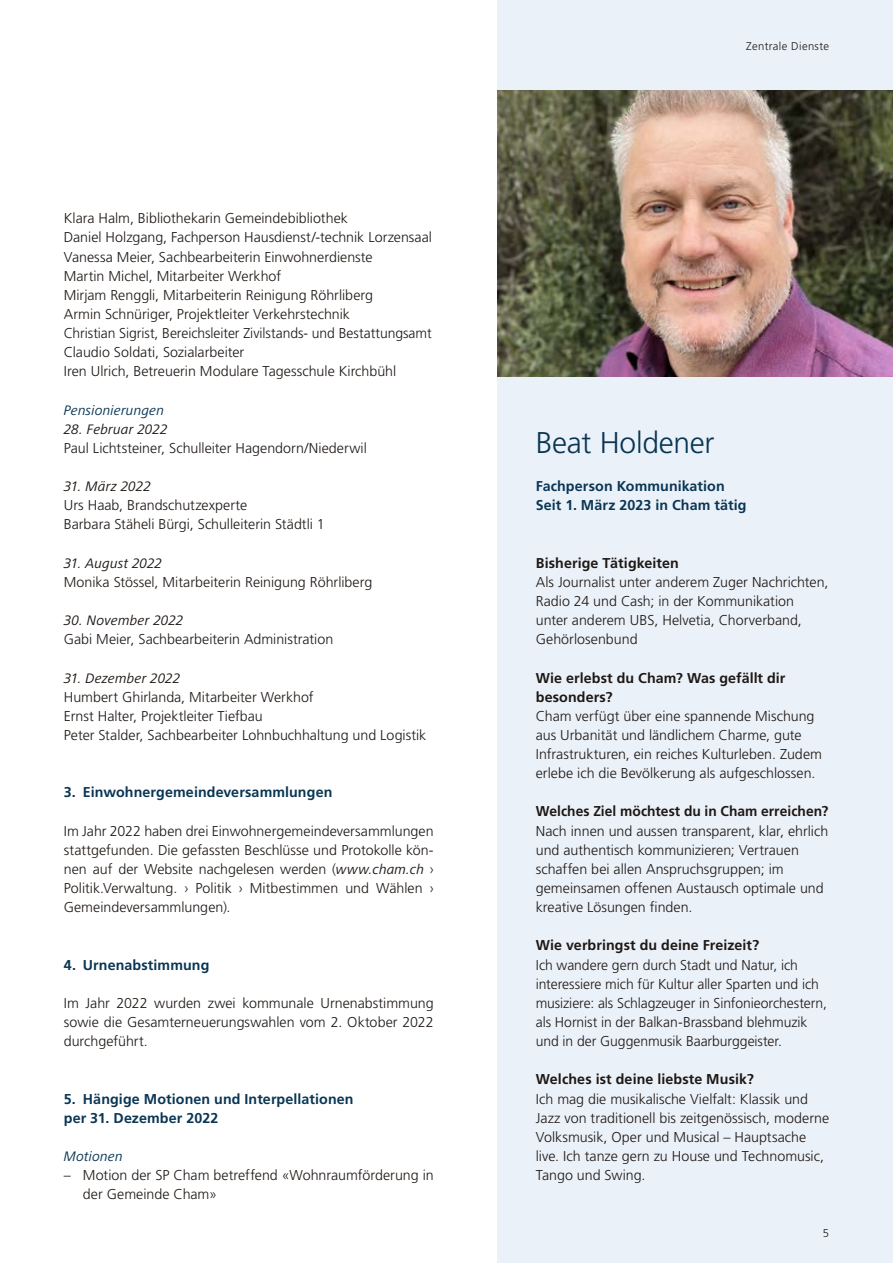
<style>
.page{position:relative;width:893px;height:1263px;background:#fff}
.page>*{position:absolute;margin:0;border:0;box-sizing:border-box;transform-origin:0 0}
.t1{font:300 30px "Frutiger LT Std";letter-spacing:-.01em;color:#0a3654}
.t2{font:300 14.25px/19.2px "Frutiger LT Std";color:#1e1814}
.t3{font:700 14.25px/19.2px "Frutiger LT Std";letter-spacing:.005em;color:#1e1814}
.t4{font:700 14.25px/19.2px "Frutiger LT Std";letter-spacing:.01em;color:#0a3654}
.t5{font:italic 14.25px "Frutiger Next Pro";color:#1e1814}
.t6{font:italic 14.25px "Frutiger Next Pro";letter-spacing:.01em;color:#0a3654}
.t7{font:300 11.25px "Frutiger LT Std";letter-spacing:.035em;color:#1e1814}
.s1{font-family:"Frutiger Next Pro";font-weight:400;font-style:italic}
</style>
<div class="page">
<div style="left:497px;top:0;width:396px;height:1263px;background:#ebf1f9"></div>
<img style="left:497px;top:90px;width:396px;height:286px">
<p class="t2" style="left:64px;top:209px;width:370px">Klara Halm, Bibliothekarin Gemeindebibliothek<br>Daniel Holzgang, Fachperson Hausdienst/-technik Lorzensaal Vanessa Meier, Sachbearbeiterin Einwohnerdienste<br>Martin Michel, Mitarbeiter Werkhof<br>Mirjam Renggli, Mitarbeiterin Reinigung Röhrliberg<br>Armin Schnüriger, Projektleiter Verkehrstechnik<br>Christian Sigrist, Bereichsleiter Zivilstands- und Bestattungsamt Claudio Soldati, Sozialarbeiter<br>Iren Ulrich, Betreuerin Modulare Tagesschule Kirchbühl</p>
<p class="t6" style="left:64px;top:402px;width:102px">Pensionierungen</p>
<p class="t5" style="left:64px;top:421px;width:105px">28. Februar 2022</p>
<p class="t2" style="left:64px;top:439px;width:305px">Paul Lichtsteiner, Schulleiter Hagendorn/Niederwil</p>
<p class="t5" style="left:64px;top:478px;width:89px">31. März 2022</p>
<p class="t2" style="left:64px;top:496px;width:263px">Urs Haab, Brandschutzexperte<br>Barbara Stäheli Bürgi, Schulleiterin Städtli 1</p>
<p class="t5" style="left:64px;top:555px;width:100px">31. August 2022</p>
<p class="t2" style="left:64px;top:572px;width:310px">Monika Stössel, Mitarbeiterin Reinigung Röhrliberg</p>
<p class="t5" style="left:64px;top:612px;width:121px">30. November 2022</p>
<p class="t2" style="left:64px;top:630px;width:271px">Gabi Meier, Sachbearbeiterin Administration</p>
<p class="t5" style="left:64px;top:670px;width:118px">31. Dezember 2022</p>
<p class="t2" style="left:64px;top:687px;width:364px">Humbert Ghirlanda, Mitarbeiter Werkhof<br>Ernst Halter, Projektleiter Tiefbau<br>Peter Stalder, Sachbearbeiter Lohnbuchhaltung und Logistik</p>
<p class="t4" style="left:64px;top:783px;width:270px">3. Einwohnergemeindeversammlungen</p>
<p class="t2" style="left:64px;top:821px;width:371px;text-align:justify">Im Jahr 2022 haben drei Einwohnergemeindeversammlungen stattgefunden. Die gefassten Beschlüsse und Protokolle kön&shy;nen auf der Website nachgelesen werden (<span class="s1">www.cham.ch</span> › Politik.Verwaltung. › Politik › Mitbestimmen und Wählen › Gemeindeversammlungen).</p>
<p class="t4" style="left:64px;top:955px;width:147px">4. Urnenabstimmung</p>
<p class="t2" style="left:64px;top:993px;width:371px;text-align:justify">Im Jahr 2022 wurden zwei kommunale Urnenabstimmung sowie die Gesamterneuerungswahlen vom 2. Oktober 2022 durchgeführt.</p>
<p class="t4" style="left:64px;top:1089px;width:291px">5. Hängige Motionen und Interpellationen per 31. Dezember 2022</p>
<p class="t6" style="left:64px;top:1148px;width:60px">Motionen</p>
<p class="t2" style="left:83px;top:1166px;width:352px;text-indent:-19px">– Motion der SP Cham betreffend «Wohnraumförderung in der Gemeinde Cham»</p>
<p class="t7" style="left:746px;top:40px;width:85px">Zentrale Dienste</p>
<h1 class="t1" style="left:536px;top:426px;width:180px">Beat Holdener</h1>
<p class="t4" style="left:536px;top:477px;width:212px">Fachperson Kommunikation<br>Seit 1. März 2023 in Cham tätig</p>
<p class="t3" style="left:536px;top:553px;width:145px">Bisherige Tätigkeiten</p>
<p class="t2" style="left:536px;top:572px;width:294px">Als Journalist unter anderem Zuger Nachrichten, Radio 24 und Cash; in der Kommunikation unter anderem UBS, Helvetia, Chorverband, Gehörlosenbund</p>
<p class="t3" style="left:536px;top:668px;width:251px">Wie erlebst du Cham? Was gefällt dir besonders?</p>
<p class="t2" style="left:536px;top:706px;width:288px">Cham verfügt über eine spannende Mischung aus Urbanität und ländlichem Charme, gute Infrastrukturen, ein reiches Kulturleben. Zudem erlebe ich die Bevölkerung als aufgeschlossen.</p>
<p class="t3" style="left:536px;top:802px;width:294px">Welches Ziel möchtest du in Cham erreichen?</p>
<p class="t2" style="left:536px;top:821px;width:294px">Nach innen und aussen transparent, klar, ehrlich und authentisch kommunizieren; Vertrauen schaffen bei allen Anspruchsgruppen; im gemeinsamen offenen Austausch optimale und kreative Lösungen finden.</p>
<p class="t3" style="left:536px;top:936px;width:225px">Wie verbringst du deine Freizeit?</p>
<p class="t2" style="left:536px;top:955px;width:293px">Ich wandere gern durch Stadt und Natur, ich interessiere mich für Kultur aller Sparten und ich musiziere: als Schlagzeuger in Sinfonieorchestern, als Hornist in der Balkan-Brassband blehmuzik und in der Guggenmusik Baarburggeister.</p>
<p class="t3" style="left:536px;top:1070px;width:220px">Welches ist deine liebste Musik?</p>
<p class="t2" style="left:536px;top:1089px;width:295px">Ich mag die musikalische Vielfalt: Klassik und Jazz von traditionell bis zeitgenössisch, moderne Volksmusik, Oper und Musical – Hauptsache live. Ich tanze gern zu House und Technomusic, Tango und Swing.</p>
<p class="t7" style="left:823px;top:1227px;width:8px">5</p>
</div>
